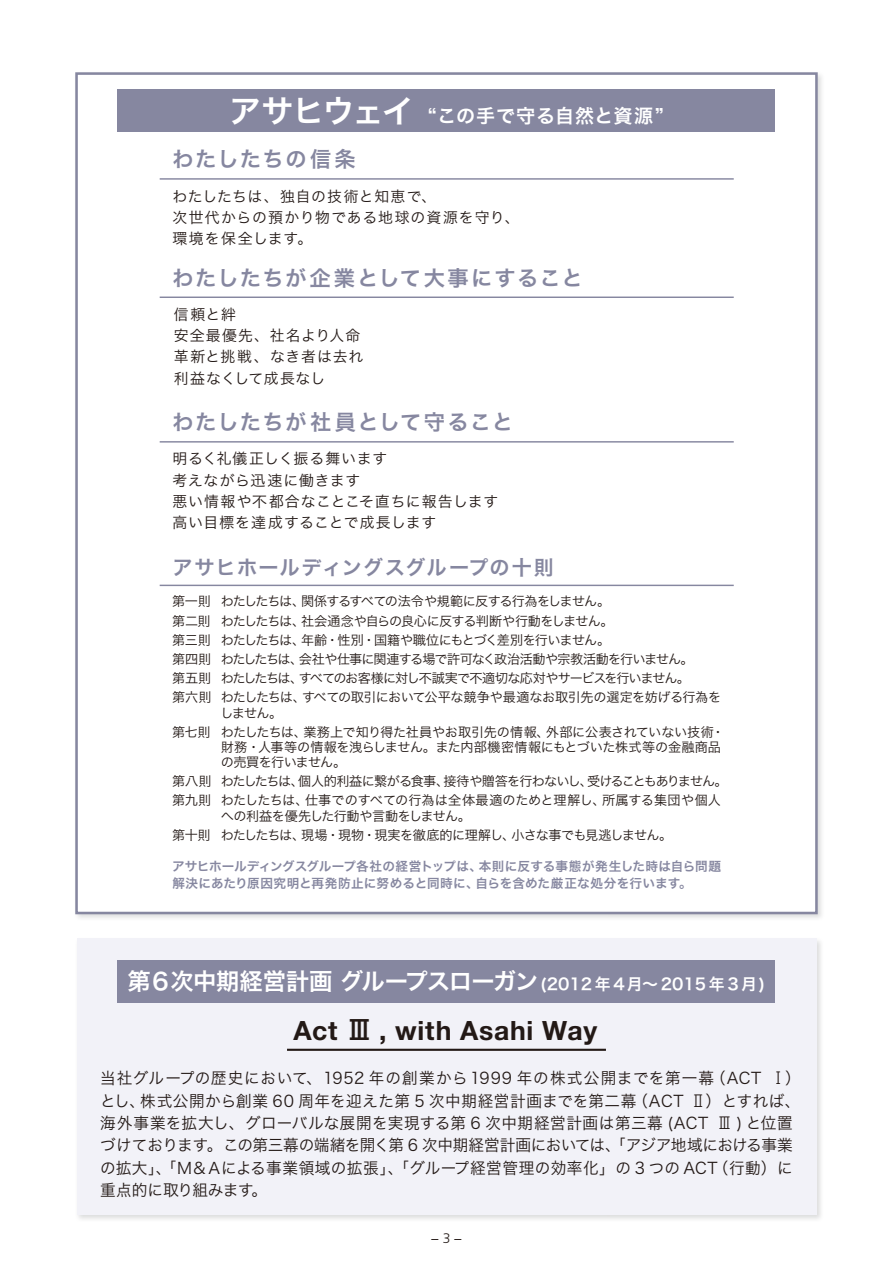
<style>
.page{position:relative;width:893px;height:1263px;background:#fff}
.page>*{position:absolute;margin:0;border:0;box-sizing:border-box;transform-origin:0 0}
.t1{font:700 26.55px "Helvetica Neue LT Std";letter-spacing:.025em;color:#231916}
.t2{font:23.4px "Hira Kaku Pro W6 90 pv RKSJ H";letter-spacing:-.045em;color:#fff}
.t3{font:21.3px "Hira Kaku Pro W6 90 pv RKSJ H";letter-spacing:.075em;color:#8687a0}
.t4{font:20.25px "Hira Kaku Pro W6 90 pv RKSJ H";letter-spacing:.06em;color:#8687a0}
.t5{font:19.2px "Hira Kaku Pro W6 90 pv RKSJ H";letter-spacing:.035em;color:#fff}
.t6{font:15.9px/22.4px "Hira Kaku Pro W3 90 pv RKSJ H";letter-spacing:.02em;color:#231916}
.t7{font:14.85px/21.3px "Hira Kaku Pro W3 90 pv RKSJ H";letter-spacing:.055em;color:#231916}
.t8{font:300 13.8px "Frutiger";color:#231916}
.t9{font:13.2px/19.2px "Hira Kaku Pro W3 90 pv RKSJ H";letter-spacing:-.045em;color:#231916}
.t10{font:13.2px/15.1px "Hira Kaku Pro W3 90 pv RKSJ H";letter-spacing:-.025em;color:#231916}
.t11{font:12.6px/17.1px "Hira Kaku Pro W6 90 pv RKSJ H";letter-spacing:.01em;color:#8687a0}
.s1{font-size:31.95px}
.s2{font-size:15.9px}
.s3{font-family:"Shin Go Pro Medium 90 pv RKSJ H";font-weight:400}
.s4{font-family:"Shin Go Pro Light 90 pv RKSJ H"}
</style>
<div class="page">
<img style="left:77px;top:938px;width:744px;height:281px">
<div style="left:77px;top:939px;width:739px;height:276px;background:#f2f2f8"></div>
<div style="left:75px;top:72px;width:743px;height:842px;background:#fff;border:3px solid #8687a0"></div>
<div style="left:118px;top:89px;width:657px;height:43px;background:#8687a0"></div>
<div style="left:118px;top:960px;width:657px;height:43px;background:#8687a0"></div>
<hr style="left:160px;top:178px;width:574px;height:2px;background:#8687a0">
<hr style="left:160px;top:297px;width:574px;height:1px;background:#8687a0">
<hr style="left:160px;top:441px;width:574px;height:2px;background:#8687a0">
<hr style="left:160px;top:585px;width:574px;height:1px;background:#8687a0">
<hr style="left:287px;top:1049px;width:319px;height:2px;background:#231916">
<h3 class="t5" style="left:229px;top:98px;width:436px"><span class="s1">アサヒウェイ</span> “この手で守る自然と資源”</h3>
<h3 class="t3" style="left:172px;top:139px;width:185px">わたしたちの信条</h3>
<p class="t7" style="left:172px;top:184px;width:349px">わたしたちは、独自の技術と知恵で、<br>次世代からの預かり物である地球の資源を守り、環境を保全します。</p>
<h3 class="t3" style="left:172px;top:259px;width:412px">わたしたちが企業として大事にすること</h3>
<p class="t7" style="left:174px;top:303px;width:191px">信頼と絆<br>安全最優先、社名より人命革新と挑戦、なき者は去れ利益なくして成長なし</p>
<h3 class="t3" style="left:172px;top:403px;width:342px">わたしたちが社員として守ること</h3>
<p class="t7" style="left:172px;top:447px;width:327px">明るく礼儀正しく振る舞います<br>考えながら迅速に働きます<br>悪い情報や不都合なことこそ直ちに報告します高い目標を達成することで成長します</p>
<h3 class="t4" style="left:172px;top:549px;width:383px">アサヒホールディングスグループの十則</h3>
<p class="t9" style="left:172px;top:591px;width:550px">第一則 わたしたちは、関係するすべての法令や規範に反する行為をしません。<br>第二則 わたしたちは、社会通念や自らの良心に反する判断や行動をしません。<br>第三則 わたしたちは、年齢・性別・国籍や職位にもとづく差別を行いません。<br>第四則 わたしたちは、会社や仕事に関連する場で許可なく政治活動や宗教活動を行いません。<br>第五則 わたしたちは、すべてのお客様に対し不誠実で不適切な応対やサービスを行いません。<br>第六則 わたしたちは、すべての取引において公平な競争や最適なお取引先の選定を妨げる行為を</p>
<p class="t9" style="left:172px;top:702px;width:554px;text-indent:48px">しません。<br>第七則 わたしたちは、業務上で知り得た社員やお取引先の情報、外部に公表されていない技術・</p>
<p class="t10" style="left:221px;top:738px;width:502px">財務・人事等の情報を洩らしません。また内部機密情報にもとづいた株式等の金融商品の売買を行いません。</p>
<p class="t9" style="left:172px;top:771px;width:557px">第八則 わたしたちは、個人的利益に繋がる食事、接待や贈答を行わないし、受けることもありません。第九則 わたしたちは、仕事でのすべての行為は全体最適のためと理解し、所属する集団や個人</p>
<p class="t9" style="left:172px;top:805px;width:501px;text-indent:48px">への利益を優先した行動や言動をしません。<br>第十則 わたしたちは、現場・現物・現実を徹底的に理解し、小さな事でも見逃しません。</p>
<p class="t11" style="left:172px;top:857px;width:550px">アサヒホールディングスグループ各社の経営トップは、本則に反する事態が発生した時は自ら問題解決にあたり原因究明と再発防止に努めると同時に、自らを含めた厳正な処分を行います。</p>
<h2 class="t2" style="left:128px;top:960px;width:639px">第６次中期経営計画 グループスローガン<span class="s2">(2012 年 4月～ 2015 年 3月)</span></h2>
<h1 class="t1" style="left:293px;top:1014px;width:305px">Act <span class="s3">Ⅲ</span> , with Asahi Way</h1>
<p class="t6" style="left:100px;top:1066px;width:702px">当社グループの歴史において、1952 年の創業から1999 年の株式公開までを第一幕（ACT <span class="s4">Ⅰ</span>）とし、株式公開から創業 60 周年を迎えた第 5 次中期経営計画までを第二幕（ACT <span class="s4">Ⅱ</span>）とすれば、海外事業を拡大し、グローバルな展開を実現する第 6 次中期経営計画は第三幕 (ACT <span class="s4">Ⅲ</span> ) と位置づけております。この第三幕の端緒を開く第 6 次中期経営計画においては、「アジア地域における事業の拡大」、「Ｍ＆Ａによる事業領域の拡張」、「グループ経営管理の効率化」の 3 つの ACT（行動）に重点的に取り組みます。</p>
<p class="t8" style="left:431px;top:1231px;width:33px">− 3 −</p>
</div>
